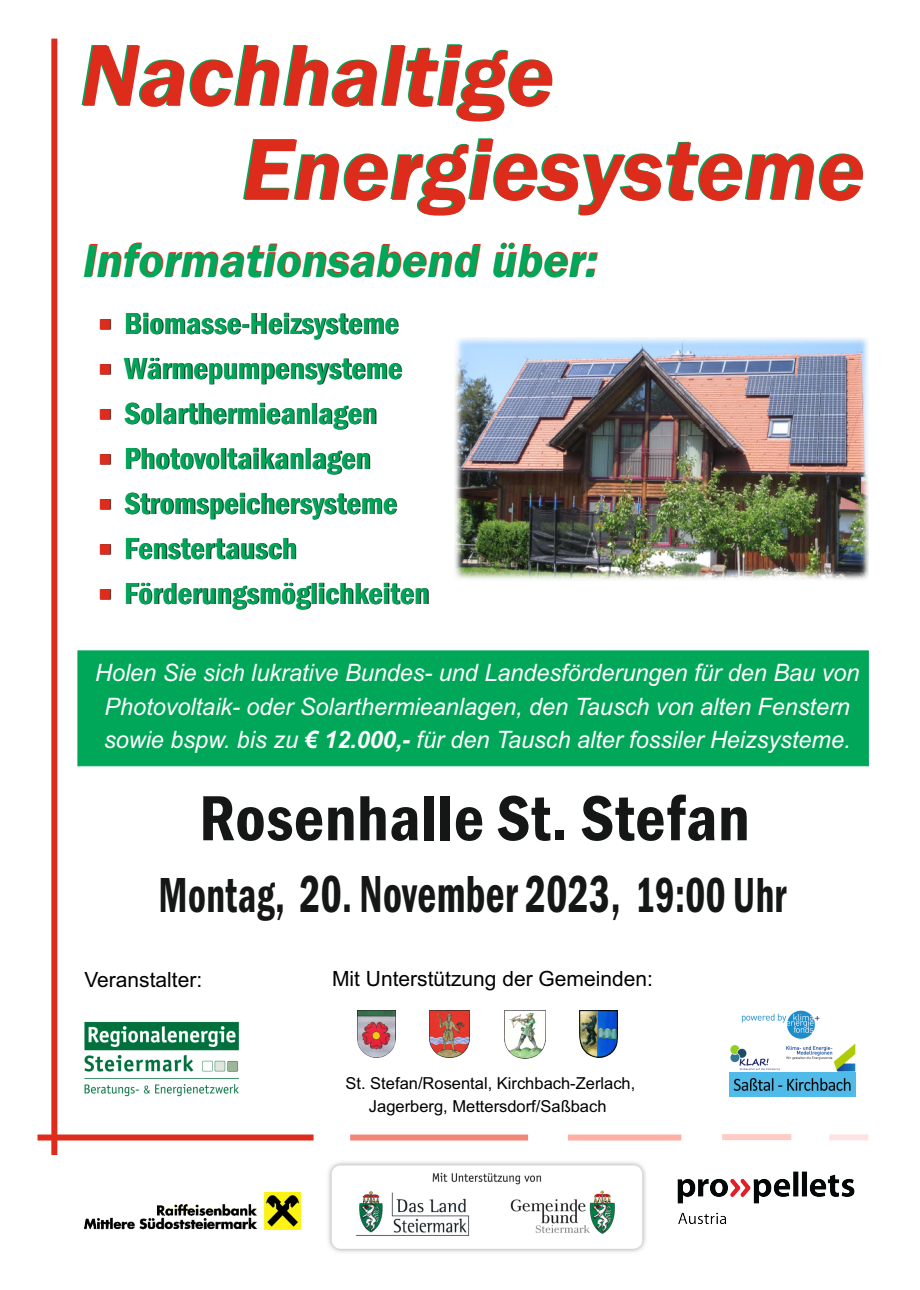
<style>
.page{position:relative;width:920px;height:1290px;background:#fff}
.page>*{position:absolute;margin:0;border:0;box-sizing:border-box;transform-origin:0 0}
.t1{font:italic 600 90px "Franklin Gothic";color:#00a759}
.t2{font:600 condensed 66px "Franklin Gothic";letter-spacing:.01em;color:#151616}
.t3{font:600 condensed 51px "Franklin Gothic";letter-spacing:.01em;color:#151616;scale:.76 1}
.t4{font:italic 600 48px "Franklin Gothic";color:#00a759}
.t5{font:600 condensed 31.5px/45px "Franklin Gothic";color:#00a759}
.t6{font:italic 24px/33.5px "Arial";color:#fff;text-align:center}
.t7{font:21px "Arial";color:#000}
.t8{font:16.5px "Arial";color:#000}
.s1{color:#dd2b1c}
.s2{font-weight:700}
.s3{font-size:54px}
</style>
<div class="page">
<div style="left:51px;top:39px;width:6px;height:1116px;background:#dd2b1c"></div>
<img style="left:455px;top:338px;width:414px;height:242px">
<div style="left:38px;top:1134px;width:276px;height:6px;background:#dd2b1c"></div>
<div style="left:350px;top:1134px;width:178px;height:6px;background:#f18777"></div>
<svg style="left:568px;top:1134px;width:114px;height:7px"></svg>
<div style="left:722px;top:1134px;width:69px;height:6px;background:#ffcbc5"></div>
<div style="left:829px;top:1134px;width:39px;height:6px;background:#fde4e2"></div>
<img style="left:328px;top:1162px;width:318px;height:90px">
<img style="left:677px;top:1171px;width:178px;height:53px">
<img style="left:84px;top:1021px;width:155px;height:76px">
<div style="left:78px;top:650px;width:791px;height:116px;background:#00a759"></div>
<img style="left:85px;top:1193px;width:215px;height:36px">
<img style="left:358px;top:1010px;width:38px;height:48px">
<img style="left:580px;top:1010px;width:37px;height:48px">
<img style="left:429px;top:1010px;width:41px;height:48px">
<img style="left:505px;top:1010px;width:41px;height:48px">
<img style="left:729px;top:1010px;width:127px;height:63px">
<img style="left:729px;top:1073px;width:126px;height:23px">
<h1 class="t1" style="left:79px;top:42px;width:475px">Nachhaltige</h1>
<h1 class="t1" style="left:241px;top:136px;width:624px">Energiesysteme</h1>
<h3 class="t4" style="left:83px;top:243px;width:516px">Informationsabend über:</h3>
<h3 class="t5" style="left:124px;top:303px;width:276px">Biomasse-Heizsysteme</h3>
<h3 class="t5" style="left:124px;top:348px;width:280px">Wärmepumpensysteme</h3>
<h3 class="t5" style="left:124px;top:393px;width:64px">Solar</h3>
<h3 class="t5" style="left:124px;top:393px;width:254px;text-indent:-26px"><span class="s1">○</span> thermieanlagen<br>Phot</h3>
<h3 class="t5" style="left:124px;top:438px;width:248px;text-indent:-26px"><span class="s1">○</span> ovoltaikanlagen<br>S</h3>
<h3 class="t5" style="left:124px;top:483px;width:275px;text-indent:-26px"><span class="s1">○</span> tromspeichersysteme<br>Fens</h3>
<h3 class="t5" style="left:124px;top:528px;width:174px;text-indent:-26px"><span class="s1">○</span> tertausch<br>För</h3>
<h3 class="t5" style="left:98px;top:573px;width:333px"><span class="s1">○</span> derungsmöglichkeiten</h3>
<p class="t6" style="left:95px;top:658px;width:766px">Holen Sie sich lukrative Bundes- und Landesförderungen für den Bau von<br>Photovoltaik- oder Solarthermieanlagen, den Tausch von alten Fenstern sowie bspw. bis zu <span class="s2">€ 12.000,-</span> für den Tausch alter fossiler Heizsysteme.</p>
<h2 class="t2" style="left:199px;top:794px;width:552px">Rosenhalle St. Stefan</h2>
<h3 class="t3" style="left:159px;top:876px;width:828px">Montag, <span class="s3">20</span>. <span class="s3">November 2023</span>, 19:00 Uhr</h3>
<p class="t7" style="left:84px;top:972px;width:119px">Veranstalter:</p>
<p class="t7" style="left:332px;top:970px;width:322px">Mit Unterstützung der Gemeinden:</p>
<p class="t8" style="left:346px;top:1077px;width:291px">St. Stefan/Rosental, Kirchbach-Zerlach,</p>
<p class="t8" style="left:369px;top:1099px;width:239px">Jagerberg, Mettersdorf/Saßbach</p>
</div>
